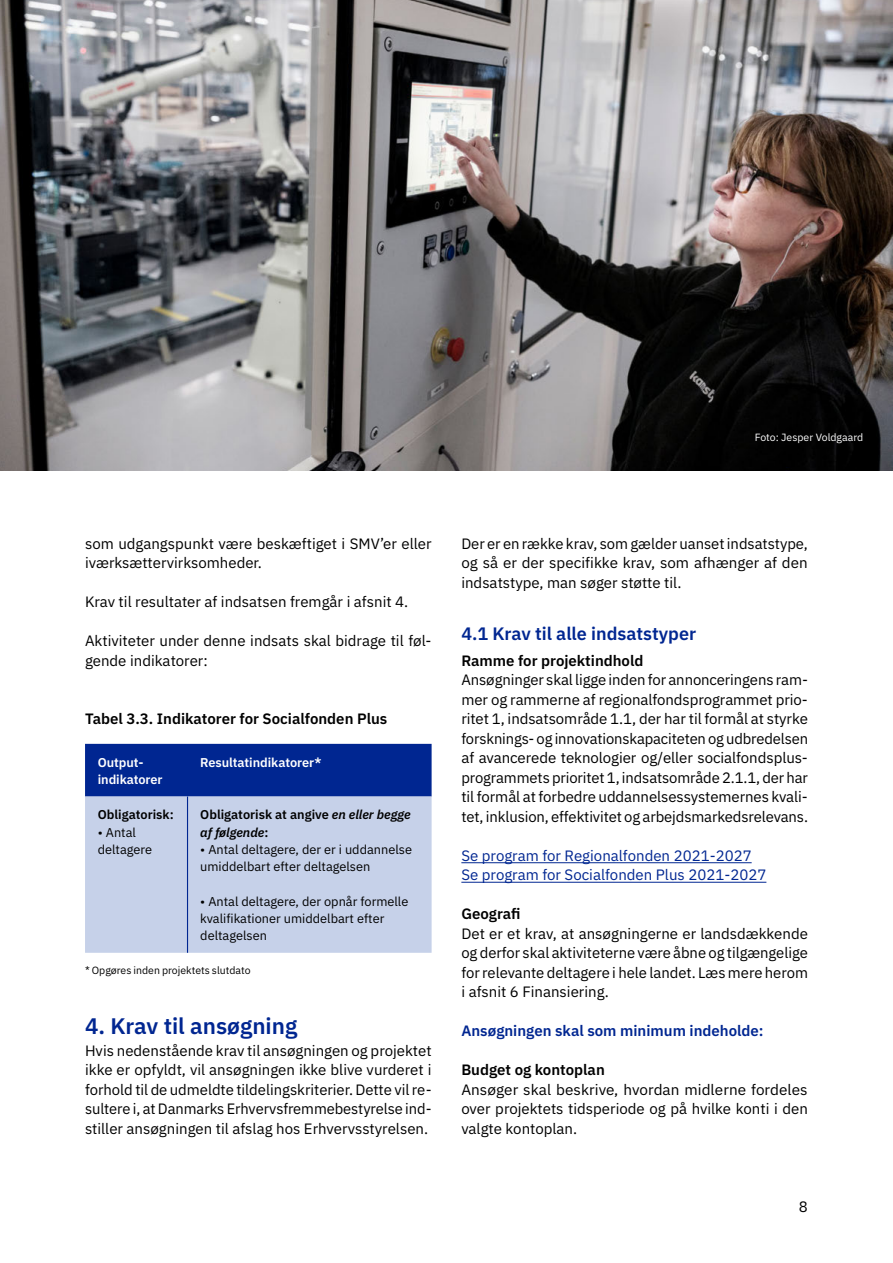
<style>
.page{position:relative;width:893px;height:1263px;background:#fff}
.page>*{position:absolute;margin:0;border:0;box-sizing:border-box;transform-origin:0 0}
.t1{font:600 22.5px "IBM Plex Sans";color:#002691}
.t2{font:600 18px "IBM Plex Sans";color:#002691}
.t3{font:15px/19.5px "IBM Plex Sans";letter-spacing:-.005em;color:#000}
.t4{font:600 15px "IBM Plex Sans";color:#000}
.t5{font:15px "IBM Plex Sans";color:#002691}
.t6{font:600 15px "IBM Plex Sans";color:#002691}
.t7{font:12.75px/17.2px "IBM Plex Sans";color:#000}
.t8{font:italic 600 12.75px/17.2px "IBM Plex Sans";color:#000}
.t9{font:600 12.75px "IBM Plex Sans";letter-spacing:-.005em;color:#fff}
.t10{font:600 12.75px "IBM Plex Sans";color:#000}
.t11{font:10.5px "IBM Plex Sans";color:#000}
.t12{font:10.5px "IBM Plex Sans";color:#fff}
.s1{font-family:"IBM Plex Sans 5"}
.s2{font-style:normal}
</style>
<div class="page">
<div style="left:85px;top:744px;width:347px;height:52px;background:#002691"></div>
<div style="left:85px;top:796px;width:347px;height:157px;background:#c6d1e9"></div>
<hr style="left:187px;top:796px;width:1px;height:157px;background:#002691">
<hr style="left:461px;top:862px;width:291px;height:1px;background:#002691">
<hr style="left:461px;top:882px;width:305px;height:1px;background:#002691">
<img style="left:0;top:0;width:893px;height:471px">
<p class="t12" style="left:755px;top:429px;width:110px">Foto: Jesper Voldgaard</p>
<p class="t3" style="left:85px;top:532px;width:348px">som udgangspunkt være beskæftiget i SMV’er eller iværksættervirksomheder.</p>
<p class="t3" style="left:85px;top:591px;width:325px">Krav til resultater af indsatsen fremgår i afsnit 4.</p>
<p class="t3" style="left:85px;top:630px;width:348px">Aktiviteter under denne indsats skal bidrage til føl&shy;gende indikatorer:</p>
<p class="t3" style="left:461px;top:532px;width:348px;text-align:justify">Der er en række krav, som gælder uanset indsatstype, og så er der specifik<span class="s1">k</span>e krav, som afhænger af den indsatstype, man søger støtte til.</p>
<h2 class="t2" style="left:461px;top:620px;width:236px">4.1 Krav til alle indsatstyper</h2>
<h3 class="t4" style="left:461px;top:649px;width:184px">Ramme for projektindhold</h3>
<p class="t3" style="left:461px;top:669px;width:348px">Ansøgninger skal ligge inden for annonceringens ram&shy;mer og rammerne af regionalfondsprogrammet prio-</p>
<p class="t3" style="left:461px;top:708px;width:348px">ritet 1, indsatsområde 1.1, der har til formål at styrke forsknings- og innovationskapaciteten og udbredelsen</p>
<p class="t3" style="left:461px;top:766px;width:348px">programmets prioritet 1, indsatsområde 2.1.1, der har</p>
<p class="t3" style="left:461px;top:805px;width:348px">tet, inklusion, effektivitet og arbejdsmarkedsrelevans.</p>
<p class="t5" style="left:461px;top:844px;width:292px">Se program for Regionalfonden 2021-2027</p>
<p class="t5" style="left:461px;top:863px;width:307px">Se program for Socialfonden Plus 2021-2027</p>
<h3 class="t4" style="left:461px;top:902px;width:61px">Geografi</h3>
<p class="t3" style="left:461px;top:922px;width:348px;text-align:justify">Det er et krav, at ansøgningerne er landsdækkende og derfor skal aktiviteterne være åbne og tilgængelige for relevante deltagere i hele landet. Læs mere herom i afsnit 6 Finansiering.</p>
<h3 class="t6" style="left:461px;top:1019px;width:304px">Ansøgningen skal som minimum indeholde:</h3>
<h4 class="t4" style="left:461px;top:1058px;width:145px">Budget og kontoplan</h4>
<p class="t3" style="left:461px;top:1078px;width:348px;text-align:justify">Ansøger skal beskrive, hvordan midlerne fordeles over projektets tidsperiode og på hvilke konti i den valgte kontoplan.</p>
<p class="t4" style="left:85px;top:707px;width:304px">Tabel 3.3. Indikatorer for Socialfonden Plus</p>
<p class="t9" style="left:98px;top:752px;width:47px">Output-</p>
<p class="t3" style="left:461px;top:747px;width:348px">af avancerede teknologier og/eller socialfondsplus-</p>
<p class="t3" style="left:461px;top:786px;width:348px">til formål at forbedre uddannelsessystemernes kvali-</p>
<p class="t9" style="left:200px;top:752px;width:123px">Resultat indikatorer*</p>
<p class="t9" style="left:98px;top:769px;width:66px">indikatorer</p>
<p class="t8" style="left:200px;top:805px;width:212px"><span class="s2">Obligatorisk at angive</span> en eller begge af følgende<span class="s2">:</span></p>
<p class="t7" style="left:200px;top:839px;width:213px">• Antal deltagere, der er i uddannelse umiddelbart efter deltagelsen</p>
<p class="t7" style="left:200px;top:891px;width:210px">• Antal deltagere, der opnår formelle kvalifi<span class="s1">k</span>ationer umiddelbart efter deltagelsen</p>
<p class="t11" style="left:85px;top:962px;width:167px">* Opgøres inden projektets slutdato</p>
<p class="t10" style="left:98px;top:805px;width:78px">Obligatorisk:</p>
<p class="t7" style="left:98px;top:822px;width:56px">• Antal deltagere</p>
<h1 class="t1" style="left:85px;top:1009px;width:214px">4. Krav til ansøgning</h1>
<p class="t3" style="left:85px;top:1039px;width:348px">Hvis nedenstående krav til ansøgningen og projektet ikke er opfyldt, vil ansøgningen ikke blive vurderet i</p>
<p class="t3" style="left:85px;top:1078px;width:348px">forhold til de udmeldte tildelingskriterier. Dette vil re&shy;sultere i, at Danmarks Erhvervsfremmebestyrelse ind-</p>
<p class="t3" style="left:85px;top:1117px;width:345px">stiller ansøgningen til afslag hos Erhvervsstyrelsen.</p>
<p class="t3" style="left:799px;top:1195px;width:10px">8</p>
</div>
